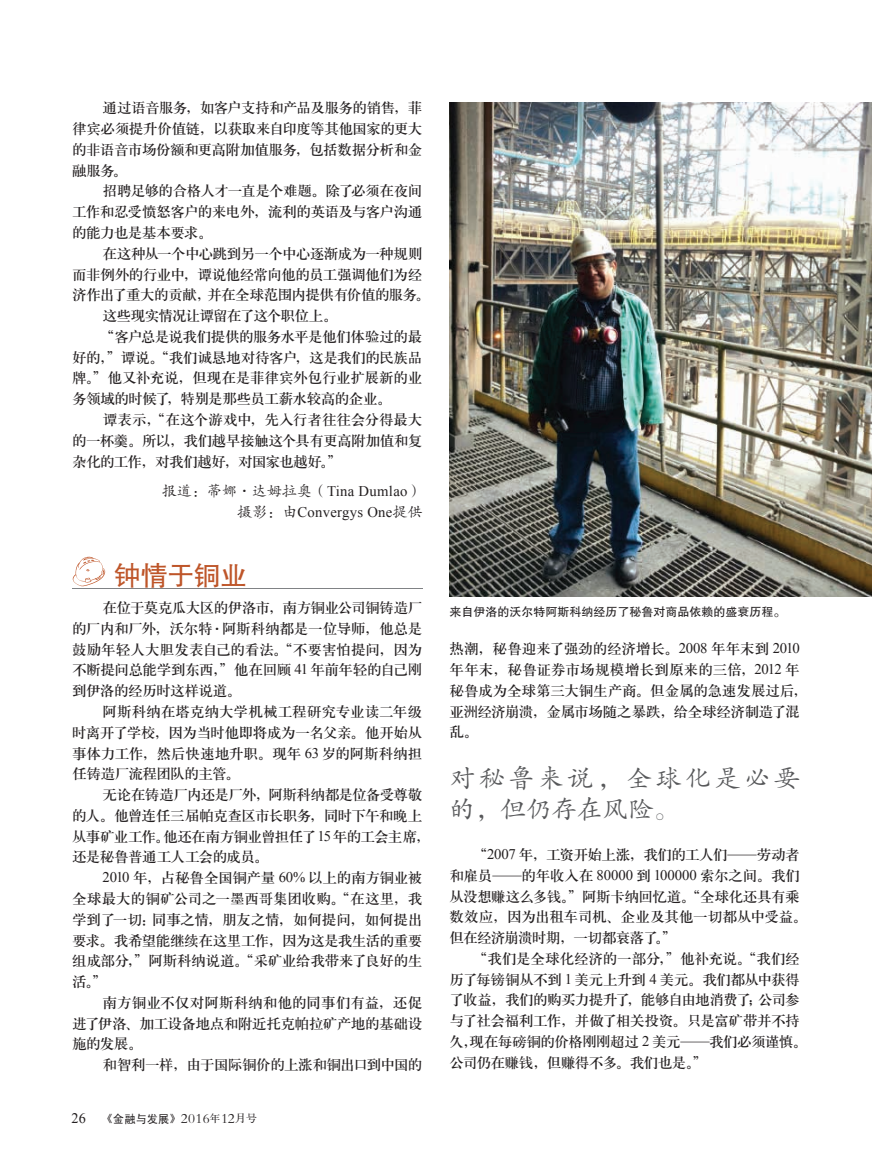
<style>
.page{position:relative;width:872px;height:1170px;background:#fff}
.page>*{position:absolute;margin:0;border:0;box-sizing:border-box;transform-origin:0 0}
.t1{font:27px "FZHTJW GB1 0";letter-spacing:-.02em;color:#be5529}
.t2{font:25.5px/31.5px "FZKTJW GB1 0";letter-spacing:.155em;color:#57585a}
.t3{font:14.7px/20.7px "H Ya 3 gj";letter-spacing:-.04em;color:#231f20;text-align:justify}
.t4{font:14.7px/20.7px "H Ya 3 gj";letter-spacing:-.02em;color:#231f20}
.t5{font:14.7px "H Ya 3 gj";letter-spacing:-.06em;color:#231f20}
.t6{font:14.7px "FZKTK GBK1 0";letter-spacing:.02em;color:#231f20}
.t7{font:14.7px "Times New Roman";letter-spacing:.02em;color:#231f20}
.t8{font:14.25px "FZBSJW GB1 0";letter-spacing:.02em;color:#231f20}
.t9{font:12px "FZHTJW GB1 0";color:#231f20}
.s1{font-family:"FZKTJW GB1 0"}
.s2{font-family:"Times New Roman"}
.s3{font-family:"FZKTK GBK1 0"}
.s4{font-family:"Times New Roman";font-size:14.55px}
.s5{font-family:"FZHTJW GB1 0";font-size:10.05px}
.s6{font-family:"Sim Hei";font-size:11.55px}
.s7{font-family:"FZS3 JW GB1 0";font-size:10.2px}
.s8{font-family:"FZS3 JW GB1 0";font-size:10.65px}
</style>
<div class="page">
<hr style="left:72px;top:587px;width:350px;height:1px;background:#808285">
<svg style="left:73px;top:556px;width:32px;height:30px"></svg>
<img style="left:449px;top:102px;width:423px;height:494px">
<p class="t3" style="left:72px;top:97px;width:352px;text-indent:31px">通过语音服务，如客户支持和产品及服务的销售，菲律宾必须提升价值链，以获取来自印度等其他国家的更大的非语音市场份额和更高附加值服务，包括数据分析和金融服务。</p>
<p class="t3" style="left:72px;top:181px;width:352px;text-indent:31px">招聘足够的合格人才一直是个难题。除了必须在夜间工作和忍受愤怒客户的来电外，流利的英语及与客户沟通的能力也是基本要求。</p>
<p class="t3" style="left:103px;top:243px;width:321px">在这种从一个中心跳到另一个中心逐渐成为一种规则</p>
<p class="t3" style="left:72px;top:264px;width:352px">而非例外的行业中，谭说他经常向他的员工强调他们为经</p>
<p class="t3" style="left:72px;top:284px;width:359px">济作出了重大的贡献，并在全球范围内提供有价值的服务。</p>
<p class="t5" style="left:103px;top:308px;width:236px">这些现实情况让谭留在了这个职位上。</p>
<p class="t3" style="left:100px;top:326px;width:324px">“客户总是说我们提供的服务水平是他们体验过的最</p>
<p class="t3" style="left:72px;top:347px;width:352px">好的，”谭说。“我们诚恳地对待客户，这是我们的民族品</p>
<p class="t3" style="left:72px;top:367px;width:352px">牌。”他又补充说，但现在是菲律宾外包行业扩展新的业</p>
<p class="t3" style="left:72px;top:388px;width:321px">务领域的时候了，特别是那些员工薪水较高的企业。</p>
<p class="t4" style="left:103px;top:409px;width:321px">谭表示，“在这个游戏中，先入行者往往会分得最大</p>
<p class="t3" style="left:72px;top:430px;width:352px">的一杯羹。所以，我们越早接触这个具有更高附加值和复</p>
<p class="t3" style="left:72px;top:451px;width:271px">杂化的工作，对我们越好，对国家也越好。”</p>
<p class="t6" style="left:162px;top:483px;width:262px">报道：蒂娜<span class="s1">·</span>达姆拉奥（<span class="s2">Tina Dumlao</span>）</p>
<p class="t7" style="left:237px;top:502px;width:187px"><span class="s3">摄影：由</span>Convergys One<span class="s3">提供</span></p>
<h1 class="t1" style="left:114px;top:561px;width:134px">钟情于铜业</h1>
<p class="t3" style="left:72px;top:597px;width:352px;text-indent:31px">在位于莫克瓜大区的伊洛市，南方铜业公司铜铸造厂的厂内和厂外，沃尔特<span class="s1">·</span>阿斯科纳都是一位导师，他总是鼓励年轻人大胆发表自己的看法。“不要害怕提问，因为不断提问总能学到东西，”他在回顾 <span class="s2">41</span> 年前年轻的自己刚到伊洛的经历时这样说道。</p>
<p class="t3" style="left:72px;top:701px;width:352px;text-indent:31px">阿斯科纳在塔克纳大学机械工程研究专业读二年级时离开了学校，因为当时他即将成为一名父亲。他开始从事体力工作，然后快速地升职。现年 <span class="s2">63</span> 岁的阿斯科纳担任铸造厂流程团队的主管。</p>
<p class="t3" style="left:72px;top:784px;width:359px;text-align:left;text-indent:31px">无论在铸造厂内还是厂外，阿斯科纳都是位备受尊敬的人。他曾连任三届帕克查区市长职务，同时下午和晚上从事矿业工作。他还在南方铜业曾担任了<span class="s2">15</span> 年的工会主席，还是秘鲁普通工人工会的成员。</p>
<p class="t3" style="left:72px;top:867px;width:352px;text-indent:31px"><span class="s2">2010</span> 年，占秘鲁全国铜产量 <span class="s2">60%</span> 以上的南方铜业被全球最大的铜矿公司之一墨西哥集团收购。“在这里，我学到了一切：同事之情，朋友之情，如何提问，如何提出要求。我希望能继续在这里工作，因为这是我生活的重要组成部分，”阿斯科纳说道。“采矿业给我带来了良好的生活。”</p>
<p class="t3" style="left:72px;top:992px;width:352px;text-indent:31px">南方铜业不仅对阿斯科纳和他的同事们有益，还促进了伊洛、加工设备地点和附近托克帕拉矿产地的基础设施的发展。</p>
<p class="t5" style="left:103px;top:1057px;width:321px">和智利一样，由于国际铜价的上涨和铜出口到中国的</p>
<p class="t8" style="left:72px;top:1110px;width:187px"><span class="s4">26</span> <span class="s5">《</span><span class="s6">金融与发展</span><span class="s5">》</span> 2016<span class="s7">年</span>12<span class="s8">月号</span></p>
<p class="t9" style="left:449px;top:605px;width:337px">来自伊洛的沃尔特阿斯科纳经历了秘鲁对商品依赖的盛衰历程。</p>
<p class="t4" style="left:449px;top:638px;width:359px">热潮，秘鲁迎来了强劲的经济增长。<span class="s2">2008</span> 年年末到 <span class="s2">2010</span>年年末，秘鲁证券市场规模增长到原来的三倍，<span class="s2">2012</span> 年秘鲁成为全球第三大铜生产商。但金属的急速发展过后，亚洲经济崩溃，金属市场随之暴跌，给全球经济制造了混乱。</p>
<h2 class="t2" style="left:449px;top:762px;width:352px">对秘鲁来说，全球化是必要的，但仍存在风险。</h2>
<p class="t3" style="left:449px;top:844px;width:359px;text-align:left;text-indent:23px">“<span class="s2">2007</span> 年，工资开始上涨，我们的工人们<span class="s1">—</span>劳动者和雇员<span class="s1">—</span>的年收入在 <span class="s2">80000</span> 到 <span class="s2">100000</span> 索尔之间。我们从没想赚这么多钱。”阿斯卡纳回忆道。“全球化还具有乘数效应，因为出租车司机、企业及其他一切都从中受益。但在经济崩溃时期，一切都衰落了。”</p>
<p class="t3" style="left:449px;top:947px;width:359px;text-align:left;text-indent:23px">“我们是全球化经济的一部分，”他补充说。“我们经历了每镑铜从不到 <span class="s2">1</span> 美元上升到 <span class="s2">4</span> 美元。我们都从中获得了收益，我们的购买力提升了，能够自由地消费了；公司参与了社会福利工作，并做了相关投资。只是富矿带并不持久，现在每磅铜的价格刚刚超过 <span class="s2">2</span> 美元<span class="s1">—</span>我们必须谨慎。公司仍在赚钱，但赚得不多。我们也是。”</p>
</div>
